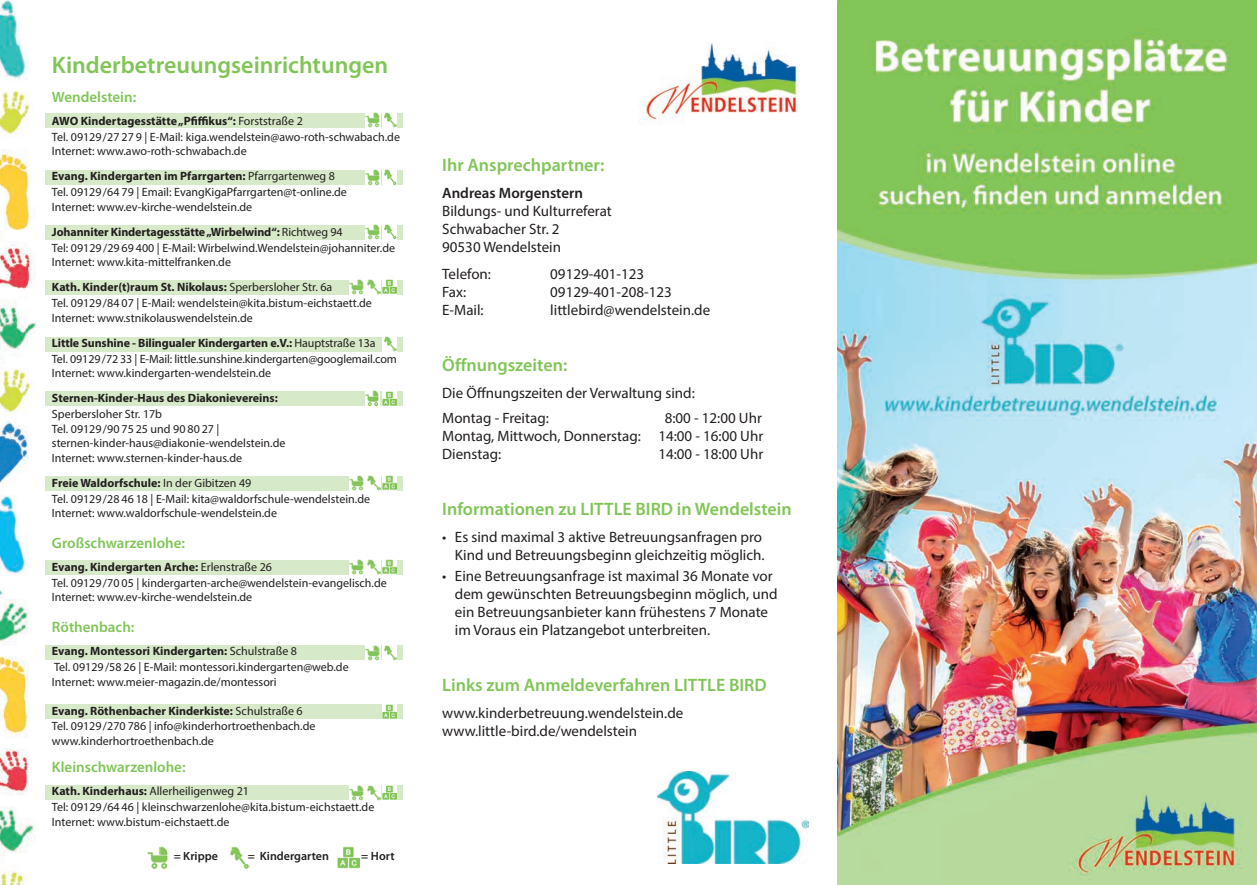
<style>
.page{position:relative;width:1257px;height:885px;background:#fff}
.page>*{position:absolute;margin:0;border:0;box-sizing:border-box;transform-origin:0 0}
.t1{font:600 24px "Myriad Pro";color:#81c557}
.t2{font:600 18px "Myriad Pro";color:#81c557}
.t3{font:15px/18px "Myriad Pro";color:#231f20}
.t4{font:600 15px "Myriad Pro";color:#81c557}
.t5{font:600 15px "Myriad Pro";color:#231f20}
.t6{font:12px/15.9px "Myriad Pro";color:#231f20}
.t7{font:700 12px "Myriad Pro";color:#231f20}
.t8{font:600 12px "Myriad Pro";color:#231f20}
.s1{font-weight:700}
</style>
<div class="page">
<div style="left:46px;top:785px;width:357px;height:15px;background:#d6e9c8"></div>
<div style="left:46px;top:704px;width:357px;height:15px;background:#d6e9c8"></div>
<div style="left:46px;top:645px;width:357px;height:15px;background:#d6e9c8"></div>
<div style="left:46px;top:560px;width:357px;height:14px;background:#d6e9c8"></div>
<div style="left:46px;top:476px;width:357px;height:14px;background:#d6e9c8"></div>
<div style="left:46px;top:391px;width:357px;height:15px;background:#d6e9c8"></div>
<div style="left:46px;top:337px;width:357px;height:14px;background:#d6e9c8"></div>
<div style="left:46px;top:280px;width:357px;height:14px;background:#d6e9c8"></div>
<div style="left:46px;top:225px;width:357px;height:14px;background:#d6e9c8"></div>
<div style="left:46px;top:170px;width:357px;height:15px;background:#d6e9c8"></div>
<div style="left:46px;top:113px;width:357px;height:14px;background:#d6e9c8"></div>
<img style="left:837px;top:1px;width:419px;height:884px">
<img style="left:638px;top:42px;width:162px;height:82px">
<img style="left:657px;top:772px;width:151px;height:91px">
<img style="left:0;top:0;width:35px;height:885px">
<img style="left:147px;top:846px;width:21px;height:23px">
<img style="left:230px;top:846px;width:19px;height:23px">
<img style="left:337px;top:846px;width:22px;height:23px">
<img style="left:349px;top:475px;width:15px;height:16px">
<img style="left:366px;top:475px;width:14px;height:16px">
<img style="left:382px;top:475px;width:14px;height:16px">
<img style="left:349px;top:559px;width:15px;height:16px">
<img style="left:366px;top:559px;width:14px;height:16px">
<img style="left:382px;top:559px;width:14px;height:16px">
<img style="left:349px;top:785px;width:15px;height:16px">
<img style="left:366px;top:785px;width:14px;height:16px">
<img style="left:382px;top:785px;width:14px;height:15px">
<img style="left:349px;top:279px;width:15px;height:16px">
<img style="left:366px;top:279px;width:14px;height:16px">
<img style="left:382px;top:279px;width:14px;height:15px">
<img style="left:382px;top:704px;width:14px;height:15px">
<img style="left:366px;top:112px;width:14px;height:16px">
<img style="left:382px;top:112px;width:14px;height:16px">
<img style="left:366px;top:170px;width:14px;height:15px">
<img style="left:382px;top:170px;width:14px;height:15px">
<img style="left:366px;top:645px;width:14px;height:15px">
<img style="left:382px;top:645px;width:14px;height:15px">
<img style="left:366px;top:224px;width:14px;height:16px">
<img style="left:382px;top:224px;width:14px;height:16px">
<img style="left:382px;top:336px;width:14px;height:16px">
<img style="left:365px;top:391px;width:14px;height:15px">
<img style="left:382px;top:391px;width:14px;height:15px">
<h1 class="t1" style="left:52px;top:56px;width:338px">Kinderbetreuungseinrichtungen</h1>
<p class="t4" style="left:52px;top:91px;width:86px">Wendelstein:</p>
<p class="t6" style="left:52px;top:114px;width:349px"><span class="s1">AWO Kindertagesstätte „Pfiffikus“:</span> Forststraße 2<br>Tel. 09129 / 27 27 9 | E-Mail: kiga.wendelstein@awo-roth-schwabach.de</p>
<p class="t6" style="left:52px;top:139px;width:284px;line-height:25.2px">Internet: www.awo-roth-schwabach.de<br><span class="s1">Evang. Kindergarten im Pfarrgarten:</span> Pfarrgartenweg 8</p>
<p class="t6" style="left:52px;top:186px;width:296px;line-height:14.4px">Tel. 09129 / 64 79 | Email: EvangKigaPfarrgarten@t-online.de<br>Internet: www.ev-kirche-wendelstein.de</p>
<p class="t6" style="left:52px;top:225px;width:345px"><span class="s1">Johanniter Kindertagesstätte „Wirbelwind“:</span> Richtweg 94<br>Tel: 09129 / 29 69 400 | E-Mail: Wirbelwind.Wendelstein@johanniter.de</p>
<p class="t6" style="left:52px;top:250px;width:282px;line-height:25.2px">Internet: www.kita-mittelfranken.de<br><span class="s1">Kath. Kinder(t)raum St. Nikolaus:</span> Sperbersloher Str. 6a</p>
<p class="t6" style="left:52px;top:297px;width:321px;line-height:14.4px">Tel. 09129 / 84 07 | E-Mail: wendelstein@kita.bistum-eichstaett.de<br>Internet: www.stnikolauswendelstein.de</p>
<p class="t6" style="left:52px;top:336px;width:346px"><span class="s1">Little Sunshine - Bilingualer Kindergarten e.V.:</span> Hauptstraße 13a<br>Tel. 09129/ 72 33 | E-Mail: little.sunshine.kindergarten@googlemail.com</p>
<p class="t6" style="left:52px;top:366px;width:221px">Internet: www.kindergarten-wendelstein.de</p>
<p class="t7" style="left:52px;top:394px;width:227px">Sternen-Kinder-Haus des Diakonievereins:</p>
<p class="t6" style="left:52px;top:408px;width:235px;line-height:14.4px">Sperbersloher Str. 17b<br>Tel. 09129 / 90 75 25 und 90 80 27 | sternen-kinder-haus@diakonie-wendelstein.de Internet: www.sternen-kinder-haus.de</p>
<p class="t6" style="left:52px;top:476px;width:320px"><span class="s1">Freie Waldorfschule:</span> In der Gibitzen 49<br>Tel. 09129 / 28 46 18 | E-Mail: kita@waldorfschule-wendelstein.de</p>
<p class="t6" style="left:52px;top:506px;width:226px">Internet: www.waldorfschule-wendelstein.de</p>
<p class="t4" style="left:52px;top:537px;width:135px">Großschwarzenlohe:</p>
<p class="t6" style="left:52px;top:560px;width:336px"><span class="s1">Evang. Kindergarten Arche:</span> Erlenstraße 26<br>Tel. 09129 / 70 05 | kindergarten-arche@wendelstein-evangelisch.de</p>
<p class="t6" style="left:52px;top:590px;width:202px">Internet: www.ev-kirche-wendelstein.de</p>
<p class="t4" style="left:52px;top:622px;width:84px">Röthenbach:</p>
<p class="t6" style="left:52px;top:644px;width:298px"><span class="s1">Evang. Montessori Kindergarten:</span> Schulstraße 8<br>Tel. 09129 / 58 26 | E-Mail: montessori.kindergarten@web.de</p>
<p class="t6" style="left:52px;top:675px;width:226px">Internet: www.meier-magazin.de/montessori</p>
<p class="t6" style="left:52px;top:703px;width:265px"><span class="s1">Evang. Röthenbacher Kinderkiste:</span> Schulstraße 6<br>Tel. 09129 / 270 786 | info@kinderhortroethenbach.de</p>
<p class="t6" style="left:52px;top:734px;width:163px">www.kinderhortroethenbach.de</p>
<p class="t4" style="left:52px;top:761px;width:135px">Kleinschwarzenlohe:</p>
<p class="t6" style="left:52px;top:784px;width:324px"><span class="s1">Kath. Kinderhaus:</span> Allerheiligenweg 21<br>Tel: 09129 / 64 46 | kleinschwarzenlohe@kita.bistum-eichstaett.de</p>
<p class="t6" style="left:52px;top:814px;width:179px">Internet: www.bistum-eichstaett.de</p>
<p class="t8" style="left:174px;top:851px;width:46px">= Krippe</p>
<p class="t8" style="left:248px;top:851px;width:83px">= Kindergarten</p>
<p class="t8" style="left:361px;top:851px;width:35px">= Hort</p>
<h2 class="t2" style="left:442px;top:158px;width:163px">Ihr Ansprechpartner:</h2>
<p class="t5" style="left:442px;top:187px;width:142px">Andreas Morgenstern</p>
<p class="t3" style="left:442px;top:203px;width:171px">Bildungs- und Kulturreferat<br>Schwabacher Str. 2<br>90530 Wendelstein</p>
<p class="t3" style="left:442px;top:266px;width:50px">Telefon:</p>
<p class="t3" style="left:550px;top:266px;width:95px">09129-401-123</p>
<p class="t3" style="left:442px;top:284px;width:25px">Fax:</p>
<p class="t3" style="left:550px;top:284px;width:123px">09129-401-208-123</p>
<p class="t3" style="left:442px;top:302px;width:43px">E-Mail:</p>
<p class="t3" style="left:550px;top:302px;width:161px">littlebird@wendelstein.de</p>
<h2 class="t2" style="left:442px;top:358px;width:126px">Öffnungszeiten:</h2>
<p class="t3" style="left:442px;top:381px;width:254px;line-height:25.2px">Die Öffnungszeiten der Verwaltung sind:<br>Montag - Freitag:</p>
<p class="t3" style="left:442px;top:410px;width:322px;text-align:justify;text-indent:222px">8:00 - 12:00 Uhr Montag, Mittwoch, Donnerstag: 14:00 - 16:00 Uhr Dienstag:</p>
<p class="t3" style="left:658px;top:446px;width:106px">14:00 - 18:00 Uhr</p>
<h2 class="t2" style="left:442px;top:502px;width:351px">Informationen zu LITTLE BIRD in Wendelstein</h2>
<p class="t3" style="left:442px;top:529px;width:324px;text-align:right">• Es sind maximal 3 aktive Betreuungsanfragen pro<br>Kind und Betreuungsbeginn gleichzeitig möglich.</p>
<p class="t3" style="left:455px;top:568px;width:324px;text-indent:-13px">• Eine Betreuungsanfrage ist maximal 36 Monate vor dem gewünschten Betreuungsbeginn möglich, und ein Betreuungsanbieter kann frühestens 7 Monate im Voraus ein Platzangebot unterbreiten.</p>
<h2 class="t2" style="left:442px;top:678px;width:326px">Links zum Anmeldeverfahren LITTLE BIRD</h2>
<p class="t3" style="left:442px;top:705px;width:242px">www.kinderbetreuung.wendelstein.de www.little-bird.de/wendelstein</p>
</div>
